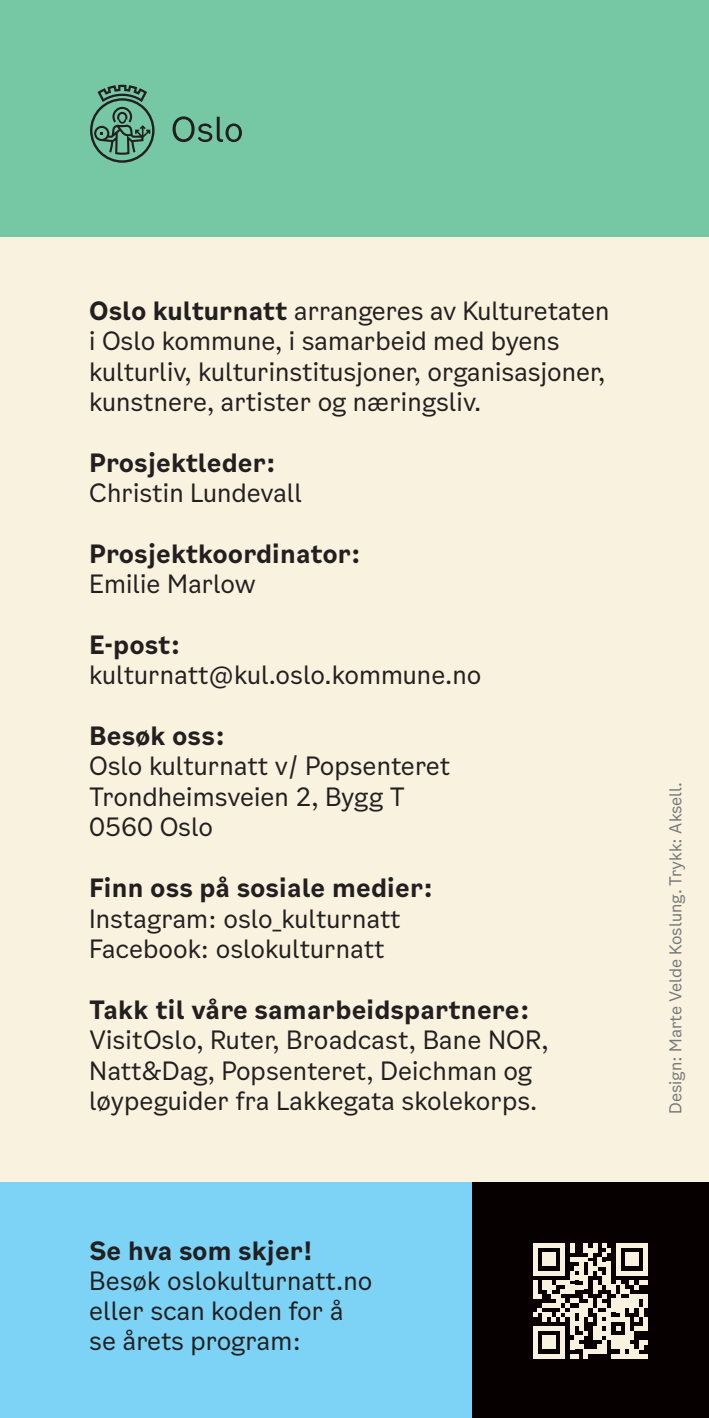
<style>
.page{position:relative;width:709px;height:1418px;background:#fff}
.page>*{position:absolute;margin:0;border:0;box-sizing:border-box;transform-origin:0 0}
.t1{font:25px/30.5px "Oslo Sans";color:#231f20}
.t2{font:700 25px "Oslo Sans";color:#231f20}
.t3{font:16.25px "Oslo Sans";color:#76787b}
.s1{font-weight:700}
</style>
<div class="page">
<div style="left:0;top:0;width:709px;height:237px;background:#76c8a4"></div>
<div style="left:0;top:1181px;width:472px;height:236px;background:#7cd3f6"></div>
<div style="left:472px;top:1181px;width:237px;height:236px;background:#060100"></div>
<div style="left:0;top:237px;width:709px;height:944px;background:#f9f2de"></div>
<svg style="left:533px;top:1243px;width:115px;height:115px"></svg>
<svg style="left:90px;top:85px;width:64px;height:78px"></svg>
<svg style="left:172px;top:116px;width:70px;height:26px"></svg>
<p class="t1" style="left:89px;top:295px;width:522px"><span class="s1">Oslo kulturnatt</span> arrangeres av Kulturetaten i Oslo kommune, i samarbeid med byens kulturliv, kulturinstitusjoner, organisasjoner, kunstnere, artister og næringsliv.</p>
<p class="t2" style="left:89px;top:445px;width:188px">Prosjektleder:</p>
<p class="t1" style="left:89px;top:478px;width:214px">Christin Lundevall</p>
<p class="t2" style="left:89px;top:536px;width:273px">Prosjektkoordinator:</p>
<p class="t1" style="left:89px;top:569px;width:168px">Emilie Marlow</p>
<p class="t2" style="left:89px;top:627px;width:93px">E-post:</p>
<p class="t1" style="left:89px;top:660px;width:393px">kulturnatt@kul.oslo.kommune.no</p>
<p class="t2" style="left:89px;top:718px;width:137px">Besøk oss:</p>
<p class="t1" style="left:89px;top:751px;width:362px">Oslo kulturnatt v/ Popsenteret</p>
<p class="t1" style="left:89px;top:781px;width:317px">Trondheimsveien 2, Bygg T</p>
<p class="t1" style="left:89px;top:812px;width:125px">0560 Oslo</p>
<p class="t2" style="left:89px;top:870px;width:345px">Finn oss på sosiale medier:</p>
<p class="t1" style="left:89px;top:903px;width:313px">Instagram: oslo_kulturnatt</p>
<p class="t1" style="left:89px;top:933px;width:297px">Facebook: oslokulturnatt</p>
<p class="t2" style="left:89px;top:992px;width:442px">Takk til våre samarbeidspartnere:</p>
<p class="t1" style="left:89px;top:1024px;width:461px">VisitOslo, Ruter, Broadcast, Bane NOR,</p>
<p class="t1" style="left:89px;top:1055px;width:444px">Natt&amp;Dag, Popsenteret, Deichman og</p>
<p class="t1" style="left:89px;top:1085px;width:449px">løypeguider fra Lakkegata skolekorps.</p>
<p class="t2" style="left:89px;top:1233px;width:225px">Se hva som skjer!</p>
<p class="t1" style="left:89px;top:1265px;width:284px">Besøk oslokulturnatt.no</p>
<p class="t1" style="left:89px;top:1295px;width:256px">eller scan koden for å</p>
<p class="t1" style="left:89px;top:1325px;width:213px">se årets program:</p>
<p class="t3" style="left:664px;top:1113px;width:333px;rotate:-90deg">Design: Marte Velde Koslung. Trykk: Aksell.</p>
</div>
